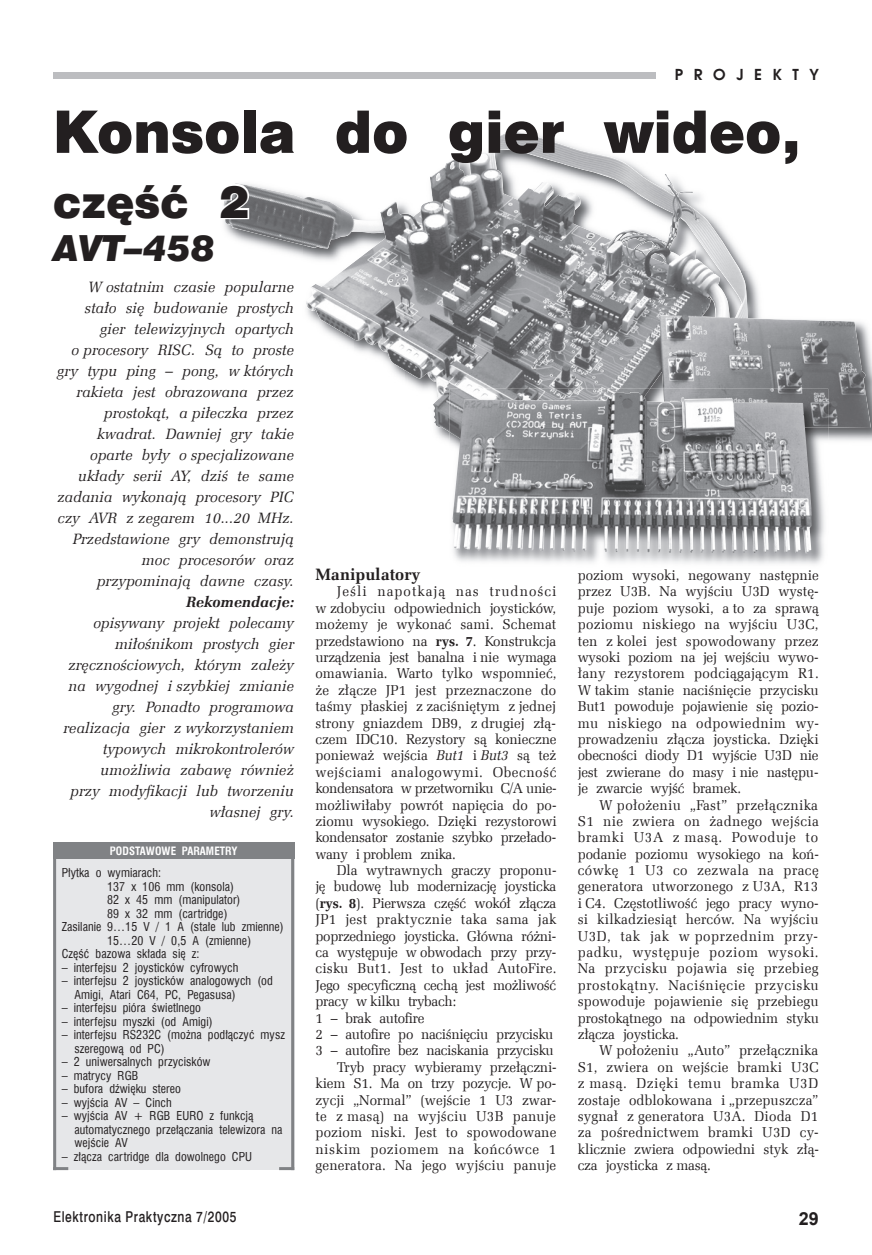
<style>
.page{position:relative;width:872px;height:1255px;background:#fff}
.page>*{position:absolute;margin:0;border:0;box-sizing:border-box;transform-origin:0 0}
.t1{font:54px "Swis 721 Blk 2 EU";letter-spacing:.005em;color:#231f20}
.t2{font:42px "Swis 721 Blk 2 EU";letter-spacing:.005em;color:#231f20}
.t3{font:italic 36px "Swis 721 Blk EU";letter-spacing:.005em;color:#231f20}
.t4{font:700 18px "Arial";color:#231f20}
.t5{font:700 16.5px "Zapf Ellipt EU";color:#231f20}
.t6{font:italic 15px/21px "Zapf Ellipt EU";letter-spacing:.005em;color:#231f20;text-align:right}
.t7{font:15px "Swis 721 Md EU";letter-spacing:.05em;color:#231f20;scale:.8 1}
.t8{font:700 15px "Avalon";letter-spacing:.05em;color:#231f20}
.t9{font:italic 700 15px "Zapf Ellipt EU";letter-spacing:.005em;color:#231f20}
.t10{font:14.25px/16.4px "Zapf Ellipt EU";letter-spacing:-.015em;color:#231f20;text-align:justify;scale:.96 1}
.t11{font:14.25px "Zapf Ellipt EU";letter-spacing:.015em;color:#231f20;scale:.96 1}
.t12{font:14.25px "Zapf Ellipt EU";letter-spacing:.02em;color:#231f20;scale:.96 1}
.t13{font:14.25px "Zapf Ellipt EU";letter-spacing:.005em;color:#231f20;scale:.96 1}
.t14{font:14.25px "Zapf Ellipt EU";letter-spacing:.01em;color:#231f20;scale:.96 1}
.t15{font:14.25px "Zapf Ellipt EU";letter-spacing:.04em;color:#231f20;scale:.96 1}
.t16{font:12px/13.5px "Swis 721 Cn EU";letter-spacing:.005em;color:#231f20}
.t17{font:700 11.25px "Swis 721 Cn EU";letter-spacing:.005em;color:#fff}
.s1{font-weight:700}
.s2{font-style:italic}
</style>
<div class="page">
<div style="left:53px;top:72px;width:559px;height:7px;background:#bcbdc0"></div>
<img style="left:223px;top:183px;width:80px;height:62px">
<img style="left:436px;top:432px;width:13px;height:10px">
<img style="left:828px;top:367px;width:44px;height:74px">
<img style="left:303px;top:197px;width:3px;height:51px">
<img style="left:306px;top:132px;width:565px;height:300px">
<div style="left:218px;top:72px;width:437px;height:7px;background:#bcbdc0"></div>
<svg style="left:222px;top:182px;width:29px;height:39px"></svg>
<img style="left:454px;top:448px;width:371px;height:116px">
<img style="left:449px;top:389px;width:379px;height:59px">
<img style="left:452px;top:392px;width:360px;height:161px">
<div style="left:53px;top:858px;width:241px;height:311px;background:#e6e7e9"></div>
<hr style="left:53px;top:842px;width:3px;height:327px;background:#808285">
<hr style="left:53px;top:1166px;width:15px;height:3px;background:#808285">
<hr style="left:279px;top:1166px;width:15px;height:3px;background:#808285">
<hr style="left:291px;top:842px;width:3px;height:327px;background:#808285">
<div style="left:53px;top:842px;width:241px;height:16px;background:#808285"></div>
<p class="t8" style="left:675px;top:65px;width:145px">P R O J E K T Y</p>
<h1 class="t1" style="left:53px;top:95px;width:749px">Konsola do gier wideo,</h1>
<h2 class="t2" style="left:53px;top:173px;width:198px">część 2</h2>
<h3 class="t3" style="left:53px;top:225px;width:163px">AVT–458</h3>
<p class="t6" style="left:57px;top:277px;width:238px">W ostatnim czasie popularne stało się budowanie prostych gier telewizyjnych opartych<br>o procesory RISC. Są to proste gry typu ping – pong, w których rakieta jest obrazowana przez prostokąt, a piłeczka przez kwadrat. Dawniej gry takie oparte były o specjalizowane układy serii AY, dziś te same zadania wykonają procesory PIC czy AVR z zegarem 10...20 MHz.<br>Przedstawione gry demonstrują moc procesorów oraz przypominają dawne czasy.</p>
<p class="t9" style="left:186px;top:592px;width:109px">Rekomendacje:</p>
<p class="t6" style="left:64px;top:612px;width:232px">opisywany projekt polecamy miłośnikom prostych gier zręcznościowych, którym zależy na wygodnej i szybkiej zmianie gry. Ponadto programowa realizacja gier z wykorzystaniem typowych mikrokontrolerów umożliwia zabawę również<br>przy modyfikacji lub tworzeniu własnej gry.</p>
<p class="t8" style="left:641px;top:65px;width:179px">Konsola do gier wideo</p>
<p class="t5" style="left:315px;top:564px;width:107px">Manipulatory</p>
<p class="t10" style="left:315px;top:583px;width:253px;text-indent:21px">Jeśli napotkają nas trudności w zdobyciu odpowiednich joysticków, możemy je wykonać sami. Schemat przedstawiono na <span class="s1">rys. 7</span>. Konstrukcja urządzenia jest banalna i nie wymaga omawiania. Warto tylko wspomnieć, że złącze JP1 jest przeznaczone do taśmy płaskiej z zaciśniętym z jednej strony gniazdem DB9, z drugiej złą&shy;czem IDC10. Rezystory są konieczne ponieważ wejścia <span class="s2">But1</span> i <span class="s2">But3</span> są też wejściami analogowymi. Obecność kondensatora w przetworniku C/A unie&shy;możliwiłaby powrót napięcia do po&shy;ziomu wysokiego. Dzięki rezystorowi kondensator zostanie szybko przełado&shy;wany i problem znika.</p>
<p class="t10" style="left:337px;top:862px;width:230px">Dla wytrawnych graczy proponu-</p>
<p class="t10" style="left:315px;top:878px;width:252px">ję budowę lub modernizację joysticka</p>
<p class="t10" style="left:315px;top:895px;width:252px">(<span class="s1">rys. 8</span>). Pierwsza część wokół złącza</p>
<p class="t12" style="left:315px;top:910px;width:253px">JP1 jest praktycznie taka sama jak</p>
<p class="t10" style="left:315px;top:927px;width:252px">poprzedniego joysticka. Główna różni-</p>
<p class="t10" style="left:315px;top:944px;width:252px">ca występuje w obwodach przy przy-</p>
<p class="t11" style="left:315px;top:959px;width:252px">cisku But1. Jest to układ AutoFire.</p>
<p class="t10" style="left:315px;top:977px;width:252px">Jego specyficzną cechą jest możliwość</p>
<p class="t10" style="left:315px;top:993px;width:148px">pracy w kilku trybach:</p>
<p class="t10" style="left:315px;top:1009px;width:115px">1 – brak autofire</p>
<p class="t10" style="left:315px;top:1026px;width:249px">2 – autofire po naciśnięciu przycisku</p>
<p class="t10" style="left:315px;top:1042px;width:250px">3 – autofire bez naciskania przycisku</p>
<p class="t10" style="left:337px;top:1058px;width:230px">Tryb pracy wybieramy przełączni-</p>
<p class="t10" style="left:315px;top:1075px;width:252px">kiem S1. Ma on trzy pozycje. W po-</p>
<p class="t13" style="left:315px;top:1090px;width:252px">zycji „Normal” (wejście 1 U3 zwar-</p>
<p class="t12" style="left:315px;top:1107px;width:252px">te z masą) na wyjściu U3B panuje</p>
<p class="t14" style="left:315px;top:1123px;width:252px">poziom niski. Jest to spowodowane</p>
<p class="t15" style="left:315px;top:1140px;width:252px">niskim poziomem na końcówce 1</p>
<p class="t11" style="left:315px;top:1156px;width:252px">generatora. Na jego wyjściu panuje</p>
<p class="t10" style="left:578px;top:567px;width:253px">poziom wysoki, negowany następnie przez U3B. Na wyjściu U3D wystę&shy;puje poziom wysoki, a to za sprawą poziomu niskiego na wyjściu U3C, ten z kolei jest spowodowany przez wysoki poziom na jej wejściu wywo&shy;łany rezystorem podciągającym R1.<br>W takim stanie naciśnięcie przycisku But1 powoduje pojawienie się pozio&shy;mu niskiego na odpowiednim wy&shy;prowadzeniu złącza joysticka. Dzięki obecności diody D1 wyjście U3D nie jest zwierane do masy i nie następu&shy;je zwarcie wyjść bramek.</p>
<p class="t10" style="left:578px;top:796px;width:253px;text-indent:21px">W położeniu „Fast” przełącznika S1 nie zwiera on żadnego wejścia bramki U3A z masą. Powoduje to podanie poziomu wysokiego na koń&shy;cówkę 1 U3 co zezwala na pracę generatora utworzonego z U3A, R13 i C4. Częstotliwość jego pracy wyno&shy;si kilkadziesiąt herców. Na wyjściu U3D, tak jak w poprzednim przy&shy;padku, występuje poziom wysoki.<br>Na przycisku pojawia się przebieg prostokątny. Naciśnięcie przycisku spowoduje pojawienie się przebiegu prostokątnego na odpowiednim styku złącza joysticka.</p>
<p class="t10" style="left:578px;top:1042px;width:253px;text-indent:21px">W położeniu „Auto” przełącznika S1, zwiera on wejście bramki U3C z masą. Dzięki temu bramka U3D zostaje odblokowana i „przepuszcza” sygnał z generatora U3A. Dioda D1 za pośrednictwem bramki U3D cy&shy;klicznie zwiera odpowiedni styk złą&shy;cza joysticka z masą.</p>
<p class="t17" style="left:110px;top:843px;width:129px">PODSTAWOWE PARAMETRY</p>
<p class="t16" style="left:62px;top:865px;width:101px">Płytka o wymiarach:</p>
<p class="t16" style="left:107px;top:879px;width:128px">137 x 106 mm (konsola)</p>
<p class="t16" style="left:107px;top:892px;width:135px">82 x 45 mm (manipulator)</p>
<p class="t16" style="left:107px;top:906px;width:122px">89 x 32 mm (cartridge)</p>
<p class="t16" style="left:62px;top:919px;width:223px">Zasilanie 9…15 V / 1 A (stałe lub zmienne)</p>
<p class="t16" style="left:107px;top:933px;width:145px">15…20 V / 0,5 A (zmienne)</p>
<p class="t16" style="left:62px;top:946px;width:139px">Część bazowa składa się z:</p>
<p class="t16" style="left:62px;top:960px;width:178px">– interfejsu 2 joysticków cyfrowych</p>
<p class="t16" style="left:74px;top:973px;width:200px;text-indent:-13px">– interfejsu 2 joysticków analogowych (od<br>Amigi, Atari C64, PC, Pegasusa)</p>
<p class="t16" style="left:62px;top:1000px;width:141px">– interfejsu pióra świetlnego</p>
<p class="t16" style="left:62px;top:1014px;width:152px">– interfejsu myszki (od Amigi)</p>
<p class="t16" style="left:74px;top:1027px;width:212px;text-indent:-13px">– interfejsu RS232C (można podłączyć mysz szeregową od PC)</p>
<p class="t16" style="left:62px;top:1054px;width:150px">– 2 uniwersalnych przycisków</p>
<p class="t16" style="left:62px;top:1068px;width:78px">– matrycy RGB</p>
<p class="t16" style="left:62px;top:1081px;width:121px">– bufora dźwięku stereo</p>
<p class="t16" style="left:62px;top:1095px;width:112px">– wyjścia AV – Cinch</p>
<p class="t16" style="left:74px;top:1108px;width:210px;text-indent:-13px">– wyjścia AV + RGB EURO z funkcją automatycznego przełączania telewizora na wejście AV</p>
<p class="t16" style="left:62px;top:1149px;width:192px">– złącza cartridge dla dowolnego CPU</p>
<p class="t7" style="left:53px;top:1207px;width:230px">Elektronika Praktyczna 7/2005</p>
<p class="t4" style="left:798px;top:1206px;width:22px">29</p>
</div>
